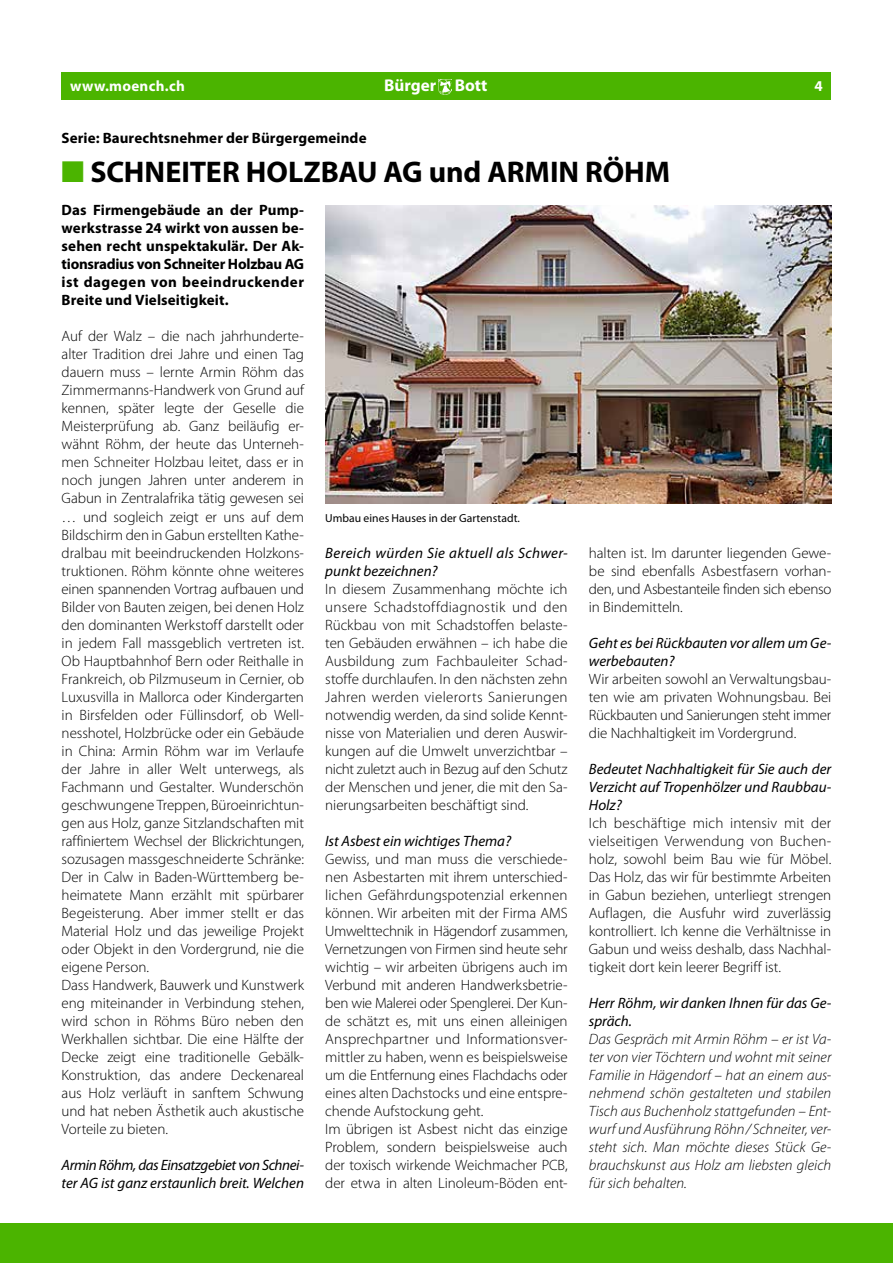
<style>
.page{position:relative;width:893px;height:1263px;background:#fff}
.page>*{position:absolute;margin:0;border:0;box-sizing:border-box;transform-origin:0 0}
.t1{font:700 30px "Myriad Pro";color:#000}
.t2{font:700 17.1px "Myriad Pro";color:#fff}
.t3{font:300 15px/18px "Myriad Pro";letter-spacing:-.005em;color:#000;text-align:justify}
.t4{font:italic 300 15px/18px "Myriad Pro";letter-spacing:.005em;color:#000;text-align:justify}
.t5{font:700 15px/18px "Myriad Pro";letter-spacing:.01em;color:#000;text-align:justify}
.t6{font:italic 15px/18px "Myriad Pro";color:#000}
.t7{font:italic 15px/18px "Myriad Pro";letter-spacing:-.02em;color:#000}
.t8{font:italic 15px/18px "Myriad Pro";letter-spacing:.02em;color:#000}
.t9{font:700 15px "Myriad Pro";letter-spacing:.02em;color:#fff}
.t10{font:11.7px "Myriad Pro";letter-spacing:.005em;color:#000}
.s1{color:#4bb400}
</style>
<div class="page">
<div style="left:0;top:1223px;width:893px;height:40px;background:#4bb400"></div>
<div style="left:62px;top:72px;width:769px;height:28px;background:#4bb400"></div>
<img style="left:439px;top:80px;width:13px;height:15px">
<img style="left:325px;top:205px;width:506px;height:298px">
<p class="t9" style="left:70px;top:78px;width:116px">www.moench.ch</p>
<p class="t2" style="left:384px;top:76px;width:105px">Bürger Bott</p>
<p class="t9" style="left:814px;top:78px;width:10px">4</p>
<p class="t5" style="left:62px;top:130px;width:306px">Serie: Baurechtsnehmer der Bürgergemeinde</p>
<h1 class="t1" style="left:62px;top:156px;width:610px"><span class="s1">■</span> SCHNEITER HOLZBAU AG und ARMIN RÖHM</h1>
<p class="t5" style="left:62px;top:202px;width:244px">Das Firmengebäude an der Pump&shy;werkstrasse 24 wirkt von aussen be&shy;sehen recht unspektakulär. Der Ak&shy;tionsradius von Schneiter Holzbau AG ist dagegen von beeindruckender Breite und Vielseitigkeit.</p>
<p class="t3" style="left:62px;top:328px;width:244px;text-align:left">Auf der Walz – die nach jahrhunderte&shy;alter Tradition drei Jahre und einen Tag dauern muss – lernte Armin Röhm das Zimmermanns-Handwerk von Grund auf kennen, später legte der Geselle die Meisterprüfung ab. Ganz beiläufig er&shy;wähnt Röhm, der heute das Unterneh&shy;men Schneiter Holzbau leitet, dass er in noch jungen Jahren unter anderem in Gabun in Zentralafrika tätig gewesen sei … und sogleich zeigt er uns auf dem Bildschirm den in Gabun erstellten Kathe&shy;dralbau mit beeindruckenden Holzkons&shy;truktionen. Röhm könnte ohne weiteres einen spannenden Vortrag aufbauen und Bilder von Bauten zeigen, bei denen Holz den dominanten Werkstoff darstellt oder in jedem Fall massgeblich vertreten ist.<br>Ob Hauptbahnhof Bern oder Reithalle in Frankreich, ob Pilzmuseum in Cernier, ob Luxusvilla in Mallorca oder Kindergarten in Birsfelden oder Füllinsdorf, ob Well&shy;nesshotel, Holzbrücke oder ein Gebäude in China: Armin Röhm war im Verlaufe der Jahre in aller Welt unterwegs, als Fachmann und Gestalter. Wunderschön geschwungene Treppen, Büroeinrichtun&shy;gen aus Holz, ganze Sitzlandschaften mit raffiniertem Wechsel der Blickrichtungen, sozusagen massgeschneiderte Schränke:<br>Der in Calw in Baden-Württemberg be&shy;heimatete Mann erzählt mit spürbarer Begeisterung. Aber immer stellt er das Material Holz und das jeweilige Projekt oder Objekt in den Vordergrund, nie die eigene Person.<br>Dass Handwerk, Bauwerk und Kunstwerk eng miteinander in Verbindung stehen, wird schon in Röhms Büro neben den Werkhallen sichtbar. Die eine Hälfte der Decke zeigt eine traditionelle Gebälk-Konstruktion, das andere Deckenareal aus Holz verläuft in sanftem Schwung und hat neben Ästhetik auch akustische Vorteile zu bieten.</p>
<p class="t7" style="left:62px;top:1156px;width:244px">Armin Röhm, das Einsatzgebiet von Schnei&shy;ter AG ist ganz erstaunlich breit. Welchen</p>
<p class="t10" style="left:325px;top:511px;width:196px">Umbau eines Hauses in der Gartenstadt.</p>
<p class="t3" style="left:589px;top:544px;width:244px">halten ist. Im darunter liegenden Gewe&shy;be sind ebenfalls Asbestfasern vorhan&shy;den, und Asbestanteile finden sich ebenso in Bindemitteln.</p>
<p class="t6" style="left:589px;top:634px;width:244px">Geht es bei Rückbauten vor allem um Ge&shy;werbebauten?</p>
<p class="t3" style="left:589px;top:670px;width:244px">Wir arbeiten sowohl an Verwaltungsbau&shy;ten wie am privaten Wohnungsbau. Bei Rückbauten und Sanierungen steht immer die Nachhaltigkeit im Vordergrund.</p>
<p class="t6" style="left:589px;top:760px;width:244px;text-align:justify">Bedeutet Nachhaltigkeit für Sie auch der Verzicht auf Tropenhölzer und Raubbau-Holz?</p>
<p class="t3" style="left:589px;top:814px;width:244px">Ich beschäftige mich intensiv mit der vielseitigen Verwendung von Buchen&shy;holz, sowohl beim Bau wie für Möbel.<br>Das Holz, das wir für bestimmte Arbeiten in Gabun beziehen, unterliegt strengen Auflagen, die Ausfuhr wird zuverlässig kontrolliert. Ich kenne die Verhältnisse in Gabun und weiss deshalb, dass Nachhal&shy;tigkeit dort kein leerer Begriff ist.</p>
<p class="t6" style="left:589px;top:994px;width:244px">Herr Röhm, wir danken Ihnen für das Ge&shy;spräch.</p>
<p class="t4" style="left:589px;top:1030px;width:244px">Das Gespräch mit Armin Röhm – er ist Va&shy;ter von vier Töchtern und wohnt mit seiner Familie in Hägendorf – hat an einem aus&shy;nehmend schön gestalteten und stabilen Tisch aus Buchenholz stattgefunden – Ent&shy;wurf und Ausführung Röhn/Schneiter, ver&shy;steht sich. Man möchte dieses Stück Ge&shy;brauchskunst aus Holz am liebsten gleich für sich behalten.</p>
<p class="t8" style="left:325px;top:544px;width:244px">Bereich würden Sie aktuell als Schwer&shy;punkt bezeichnen?</p>
<p class="t3" style="left:325px;top:580px;width:244px">In diesem Zusammenhang möchte ich unsere Schadstoffdiagnostik und den Rückbau von mit Schadstoffen belaste&shy;ten Gebäuden erwähnen – ich habe die Ausbildung zum Fachbauleiter Schad&shy;stoffe durchlaufen. In den nächsten zehn Jahren werden vielerorts Sanierungen notwendig werden, da sind solide Kennt&shy;nisse von Materialien und deren Auswir&shy;kungen auf die Umwelt unverzichtbar – nicht zuletzt auch in Bezug auf den Schutz der Menschen und jener, die mit den Sa&shy;nierungsarbeiten beschäftigt sind.</p>
<p class="t6" style="left:325px;top:832px;width:187px">Ist Asbest ein wichtiges Thema?</p>
<p class="t3" style="left:325px;top:850px;width:244px;text-align:left">Gewiss, und man muss die verschiede&shy;nen Asbestarten mit ihrem unterschied&shy;lichen Gefährdungspotenzial erkennen können. Wir arbeiten mit der Firma AMS Umwelttechnik in Hägendorf zusammen, Vernetzungen von Firmen sind heute sehr wichtig – wir arbeiten übrigens auch im Verbund mit anderen Handwerksbetrie&shy;ben wie Malerei oder Spenglerei. Der Kun&shy;de schätzt es, mit uns einen alleinigen Ansprechpartner und Informationsver&shy;mittler zu haben, wenn es beispielsweise um die Entfernung eines Flachdachs oder eines alten Dachstocks und eine entspre&shy;chende Aufstockung geht.<br>Im übrigen ist Asbest nicht das einzige Problem, sondern beispielsweise auch der toxisch wirkende Weichmacher PCB, der etwa in alten Linoleum-Böden ent-</p>
</div>
